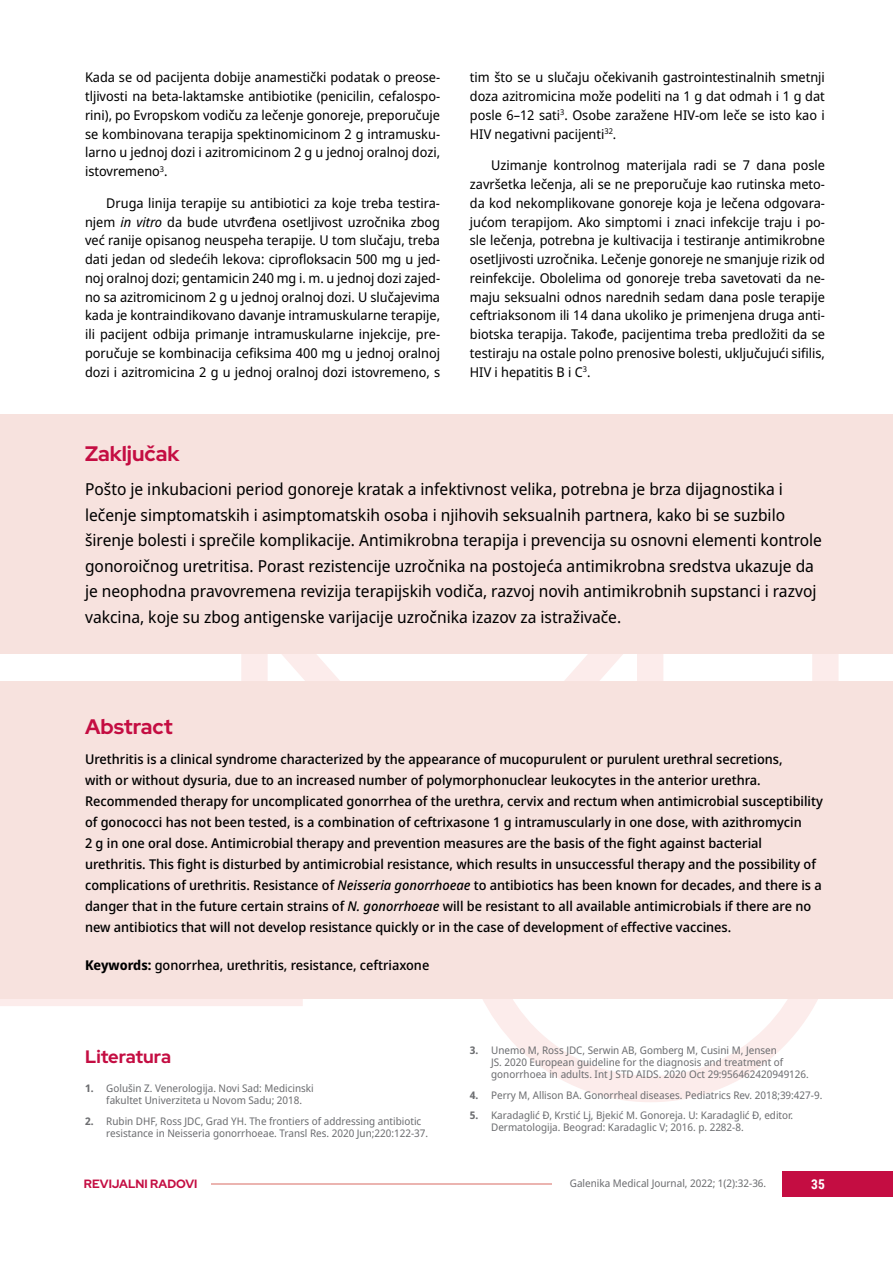
<style>
.page{position:relative;width:893px;height:1263px;background:#fff}
.page>*{position:absolute;margin:0;border:0;box-sizing:border-box;transform-origin:0 0}
.t1{font:700 21px "Red Hat Display";color:#c40d42}
.t2{font:700 18px "Red Hat Display";color:#c40d42}
.t3{font:16.5px/25.5px "Noto Sans Display";color:#000}
.t4{font:13.5px/18.8px "Noto Sans Display";color:#000;text-align:justify}
.t5{font:500 13.5px/21px "Noto Sans Display";color:#000}
.t6{font:700 13.5px "Roboto Condensed";color:#fff}
.t7{font:700 12px "Red Hat Display";color:#c40d42}
.t8{font:10.5px/12px "Noto Sans Display";color:#6d6e71}
.s1{font-style:italic}
.s2{font-size:12px}
.s3{font-weight:700}
</style>
<div class="page">
<svg style="left:0;top:653px;width:873px;height:449px"></svg>
<hr style="left:212px;top:1183px;width:340px;height:2px;background:#ebb4b0">
<div style="left:782px;top:1171px;width:111px;height:26px;background:#c40d42"></div>
<div style="left:0;top:414px;width:893px;height:239px;background:#f7e2de"></div>
<div style="left:0;top:681px;width:893px;height:280px;background:#f7e2de"></div>
<div style="left:0;top:887px;width:893px;height:112px;background:#f7e2de"></div>
<p class="t4" style="left:85px;top:68px;width:357px">Kada se od pacijenta dobije anamestički podatak o preose&shy;tljivosti na beta-laktamske antibiotike (penicilin, cefalospo&shy;rini), po Evropskom vodiču za lečenje gonoreje, preporučuje se kombinovana terapija spektinomicinom 2 g intramusku&shy;larno u jednoj dozi i azitromicinom 2 g u jednoj oralnoj dozi, istovremeno<sup>3</sup>.</p>
<p class="t4" style="left:85px;top:194px;width:357px;text-indent:21px">Druga linija terapije su antibiotici za koje treba testira&shy;njem <span class="s1">in vitro</span> da bude utvrđena osetljivost uzročnika zbog već ranije opisanog neuspeha terapije. U tom slučaju, treba dati jedan od sledećih lekova: ciprofloksacin 500 mg u jed&shy;noj oralnoj dozi; gentamicin 240 mg i. m. u jednoj dozi zajed&shy;no sa azitromicinom 2 g u jednoj oralnoj dozi. U slučajevima kada je kontraindikovano davanje intramuskularne terapije, ili pacijent odbija primanje intramuskularne injekcije, pre&shy;poručuje se kombinacija cefiksima 400 mg u jednoj oralnoj dozi i azitromicina 2 g u jednoj oralnoj dozi istovremeno, s</p>
<p class="t4" style="left:470px;top:68px;width:357px">tim što se u slučaju očekivanih gastrointestinalnih smetnji doza azitromicina može podeliti na 1 g dat odmah i 1 g dat posle 6–12 sati<sup>3</sup>. Osobe zaražene HIV-om leče se isto kao i HIV negativni pacijenti<sup>32</sup>.</p>
<p class="t4" style="left:470px;top:156px;width:357px;text-indent:21px">Uzimanje kontrolnog materijala radi se 7 dana posle završetka lečenja, ali se ne preporučuje kao rutinska meto&shy;da kod nekomplikovane gonoreje koja je lečena odgovara&shy;jućom terapijom. Ako simptomi i znaci infekcije traju i po&shy;sle lečenja, potrebna je kultivacija i testiranje antimikrobne osetljivosti uzročnika. Lečenje gonoreje ne smanjuje rizik od reinfekcije. Obolelima od gonoreje treba savetovati da ne&shy;maju seksualni odnos narednih sedam dana posle terapije ceftriaksonom ili 14 dana ukoliko je primenjena druga anti&shy;biotska terapija. Takođe, pacijentima treba predložiti da se testiraju na ostale polno prenosive bolesti, uključujući sifilis, HIV i hepatitis B i C<sup>3</sup>.</p>
<h1 class="t1" style="left:85px;top:440px;width:96px">Zaključak</h1>
<p class="t3" style="left:85px;top:477px;width:738px">Pošto je inkubacioni period gonoreje kratak a infektivnost velika, potrebna je brza dijagnostika i lečenje simptomatskih i asimptomatskih osoba i njihovih seksualnih partnera, kako bi se suzbilo širenje bolesti i sprečile komplikacije. Antimikrobna terapija i prevencija su osnovni elementi kontrole gonoroičnog uretritisa. Porast rezistencije uzročnika na postojeća antimikrobna sredstva ukazuje da je neophodna pravovremena revizija terapijskih vodiča, razvoj novih antimikrobnih supstanci i razvoj vakcina, koje su zbog antigenske varijacije uzročnika izazov za istraživače.</p>
<h1 class="t1" style="left:85px;top:713px;width:89px">Abstract</h1>
<p class="t5" style="left:85px;top:749px;width:739px">Urethritis is a clinical syndrome characterized by the appearance of mucopurulent or purulent urethral secretions,<br>with or without dysuria, due to an increased number of polymorphonuclear leukocytes in the anterior urethra.<br>Recommended therapy for uncomplicated gonorrhea of the urethra, cervix and rectum when antimicrobial susceptibility of gonococci has not been tested, is a combination of ceftrixasone 1 g intramuscularly in one dose, with azithromycin<br>2 g in one oral dose. Antimicrobial therapy and prevention measures are the basis of the fight against bacterial urethritis. This fight is disturbed by antimicrobial resistance, which results in unsuccessful therapy and the possibility of complications of urethritis. Resistance of <span class="s1">Neisseria gonorrhoeae</span> to antibiotics has been known for decades, and there is a danger that in the future certain strains of <span class="s1">N. gonorrhoeae</span> will be resistant to all available antimicrobials if there are no new antibiotics that will not develop resistance quickly or in the case of development <span class="s2">of e</span>ffective vaccines.</p>
<p class="t5" style="left:85px;top:955px;width:346px"><span class="s3">Keywords:</span> gonorrhea, urethritis, resistance, ceftriaxone</p>
<h2 class="t2" style="left:85px;top:1045px;width:87px">Literatura</h2>
<p class="t8" style="left:106px;top:1082px;width:209px;text-indent:-21px"><span class="s3">1.</span> Golušin Z. Venerologija. Novi Sad: Medicinski fakultet Univerziteta u Novom Sadu; 2018.</p>
<p class="t8" style="left:106px;top:1115px;width:323px;text-indent:-21px"><span class="s3">2.</span> Rubin DHF, Ross JDC, Grad YH. The frontiers of addressing antibiotic resistance in Neisseria gonorrhoeae. Transl Res. 2020 Jun;220:122-37.</p>
<p class="t8" style="left:491px;top:1044px;width:319px;text-indent:-21px"><span class="s3">3.</span> Unemo M, Ross JDC, Serwin AB, Gomberg M, Cusini M, Jensen<br>JS. 2020 European guideline for the diagnosis and treatment of gonorrhoea in adults. Int J STD AIDS. 2020 Oct 29:956462420949126.</p>
<p class="t8" style="left:470px;top:1089px;width:354px"><span class="s3">4.</span> Perry M, Allison BA. Gonorrheal diseases. Pediatrics Rev. 2018;39:427-9.</p>
<p class="t8" style="left:491px;top:1110px;width:304px;text-indent:-21px"><span class="s3">5.</span> Karadaglić Đ, Krstić Lj, Bjekić M. Gonoreja. U: Karadaglić Đ, editor.<br>Dermatologija. Beograd: Karadaglic V; 2016. p. 2282-8.</p>
<p class="t8" style="left:570px;top:1177px;width:198px">Galenika Medical Journal, 2022; 1(2):32-36.</p>
<p class="t7" style="left:84px;top:1176px;width:115px">REVIJALNI RADOVI</p>
<p class="t6" style="left:811px;top:1175px;width:15px">35</p>
</div>
